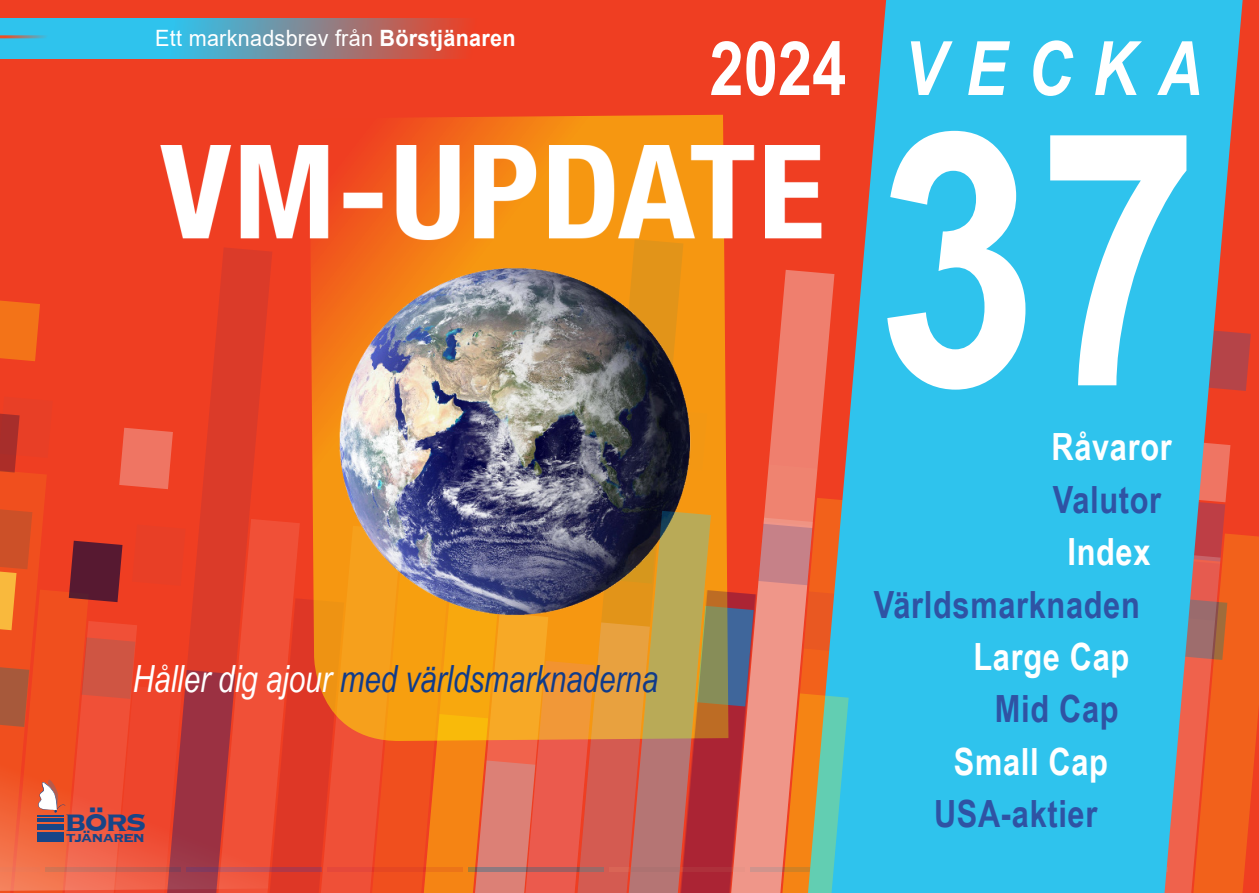
<style>
.page{position:relative;width:1259px;height:893px;background:#ef3e22}
.page>*{position:absolute;margin:0;border:0;box-sizing:border-box;transform-origin:0 0}
.BRÖDTEXT_löpande_202{font:700 354px "Arial Narrow";color:#fff}
.t1{font:italic 700 75px "Arial Narrow";letter-spacing:.275em;color:#fff}
.t2{font:700 37.5px "Arial Narrow";letter-spacing:.02em;color:#2f53a4}
.t3{font:italic 37.5px "Arial Narrow";color:#103b8a;scale:.96 1}
.t4{font:700 37.5px "Arial Narrow";letter-spacing:.02em;color:#fff}
.t5{font:22.5px "Arial";letter-spacing:.01em;color:#fff;scale:.96 1}
.t6{font:700 18.15px "Copperplate";color:#184587}
.s1{font-weight:700}
.s2{color:#fff}
.s3{font-style:normal}
</style>
<div class="page">
<svg style="left:1247px;top:333px;width:3px;height:43px"></svg>
<svg style="left:221px;top:247px;width:51px;height:34px;fill:#db3b29"></svg>
<svg style="left:311px;top:115px;width:414px;height:166px"></svg>
<img style="left:327px;top:253px;width:365px;height:28px">
<svg style="left:1247px;top:535px;width:12px;height:303px"></svg>
<svg style="left:834px;top:1px;width:413px;height:892px;fill:#2fc3ed"></svg>
<img style="left:160px;top:145px;width:662px;height:99px">
<hr style="left:0;top:0;width:1259px;height:1px;background:#fff">
<img style="left:0;top:281px;width:1015px;height:612px">
<svg style="left:0;top:18px;width:463px;height:40px"></svg>
<svg style="left:728px;top:270px;width:106px;height:623px"></svg>
<hr style="left:0;top:35px;width:97px;height:3px;background:#f04d22">
<p class="t5" style="left:155px;top:23px;width:377px">Ett marknadsbrev från <span class="s1">Börstjänaren</span></p>
<p class="t3" style="left:133px;top:653px;width:548px"><span class="s2">Håller dig ajour</span> med världsmarknaderna</p>
<p class="t6" style="left:64px;top:825px;width:84px"><sup>b</sup>t j ä<sup>ö</sup>n a<sup>r</sup>r e n<sup>s</sup></p>
<h2 class="t1" style="left:709px;top:12px;width:494px"><span class="s3">2024</span> VECKA</h2>
<p class="BRÖDTEXT_löpande_202" style="left:876px;top:-7px;width:324px">37</p>
<p class="t4" style="left:1051px;top:419px;width:122px">Råvaror</p>
<p class="t2" style="left:1052px;top:471px;width:110px">Valutor</p>
<p class="t4" style="left:1067px;top:523px;width:85px">Index</p>
<p class="t2" style="left:874px;top:576px;width:267px">Världsmarknaden</p>
<p class="t4" style="left:973px;top:628px;width:157px">Large Cap</p>
<p class="t2" style="left:995px;top:681px;width:125px">Mid Cap</p>
<p class="t4" style="left:954px;top:733px;width:156px">Small Cap</p>
<p class="t2" style="left:934px;top:786px;width:165px">USA-aktier</p>
</div>
